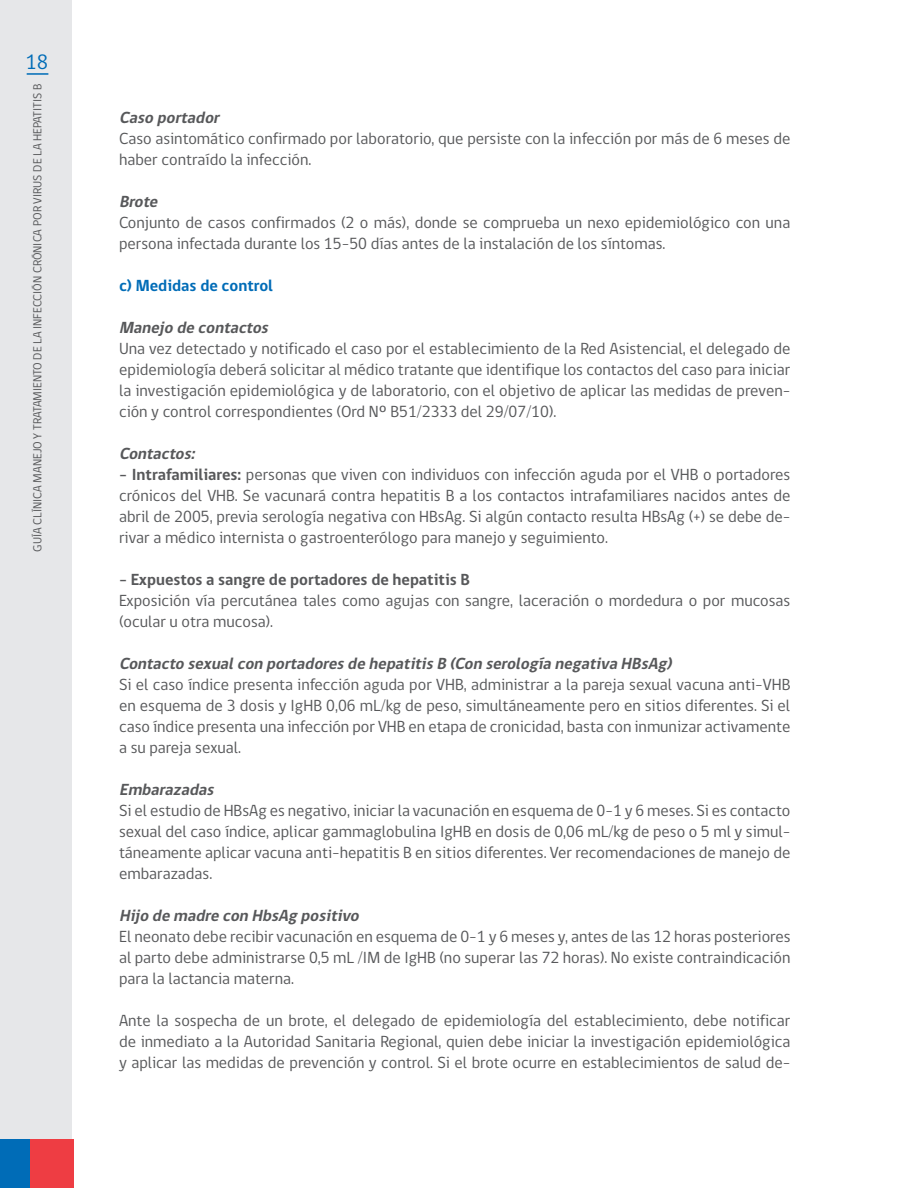
<style>
.page{position:relative;width:918px;height:1188px;background:#fff}
.page>*{position:absolute;margin:0;border:0;box-sizing:border-box;transform-origin:0 0}
.t1{font:21.3px "gob CL";color:#006cb7}
.t2{font:16.5px/21px "gob CL";color:#57585a;text-align:justify}
.t3{font:italic 700 16.5px "gob CL";color:#57585a}
.t4{font:700 16.5px "gob CL";color:#57585a}
.t5{font:700 16.5px "gob CL";color:#006cb7}
.t6{font:12px "gob CL";color:#57585a}
.s1{font-weight:700}
</style>
<div class="page">
<div style="left:0;top:0;width:72px;height:1188px;background:#e6e7e9"></div>
<div style="left:0;top:1139px;width:30px;height:49px;background:#006cb7"></div>
<div style="left:30px;top:1139px;width:43px;height:49px;background:#ee3d43"></div>
<hr style="left:27px;top:73px;width:21px;height:2px;background:#006cb7">
<p class="t1" style="left:26px;top:47px;width:24px">18</p>
<p class="t6" style="left:29px;top:552px;width:469px;rotate:-90deg">Guía clínica Manejo y tratamiento de la I nfección Crónica por Virus de la Hepatitis B</p>
<p class="t3" style="left:119px;top:106px;width:106px">Caso portador</p>
<p class="t2" style="left:119px;top:128px;width:673px">Caso asintomático confirmado por laboratorio, que persiste con la infección por más de 6 meses de haber contraído la infección.</p>
<p class="t3" style="left:119px;top:190px;width:44px">Brote</p>
<p class="t2" style="left:119px;top:212px;width:673px">Conjunto de casos confirmados (2 o más), donde se comprueba un nexo epidemiológico con una persona infectada durante los 15-50 días antes de la instalación de los síntomas.</p>
<p class="t5" style="left:119px;top:274px;width:156px">c) Medidas de control</p>
<p class="t3" style="left:119px;top:316px;width:155px">Manejo de contactos</p>
<p class="t2" style="left:119px;top:338px;width:673px">Una vez detectado y notificado el caso por el establecimiento de la Red Asistencial, el delegado de epidemiología deberá solicitar al médico tratante que identifique los contactos del caso para iniciar la investigación epidemiológica y de laboratorio, con el objetivo de aplicar las medidas de preven&shy;ción y control correspondientes (Ord Nº B51/2333 del 29/07/10).</p>
<p class="t3" style="left:119px;top:442px;width:81px">Contactos:</p>
<p class="t2" style="left:119px;top:464px;width:673px"><span class="s1">- Intrafamiliares:</span> personas que viven con individuos con infección aguda por el VHB o portadores crónicos del VHB. Se vacunará contra hepatitis B a los contactos intrafamiliares nacidos antes de abril de 2005, previa serología negativa con HBsAg. Si algún contacto resulta HBsAg (+) se debe de&shy;rivar a médico internista o gastroenterólogo para manejo y seguimiento.</p>
<p class="t4" style="left:119px;top:568px;width:352px">- Expuestos a sangre de portadores de hepatitis B</p>
<p class="t2" style="left:119px;top:590px;width:673px">Exposición vía percutánea tales como agujas con sangre, laceración o mordedura o por mucosas (ocular u otra mucosa).</p>
<p class="t3" style="left:119px;top:652px;width:559px">Contacto sexualcon portadoresde hepatitisB (Con serologíanegativaHBsAg)</p>
<p class="t2" style="left:119px;top:674px;width:673px">Si el caso índice presenta infección aguda por VHB, administrar a la pareja sexual vacuna anti-VHB en esquema de 3 dosis y IgHB 0,06 mL/kg de peso, simultáneamente pero en sitios diferentes. Si el caso índice presenta una infección por VHB en etapa de cronicidad, basta con inmunizar activamente a su pareja sexual.</p>
<p class="t3" style="left:119px;top:778px;width:101px">Embarazadas</p>
<p class="t2" style="left:119px;top:800px;width:673px">Si el estudio de HBsAg es negativo, iniciar la vacunación en esquema de 0-1 y 6 meses. Si es contacto sexual del caso índice, aplicar gammaglobulina IgHB en dosis de 0,06 mL/kg de peso o 5 ml y simul&shy;táneamente aplicar vacuna anti-hepatitis B en sitios diferentes. Ver recomendaciones de manejo de embarazadas.</p>
<p class="t3" style="left:119px;top:904px;width:246px">Hijo de madre con HbsAg positivo</p>
<p class="t2" style="left:119px;top:926px;width:673px">El neonato debe recibir vacunación en esquema de 0-1 y 6 meses y, antes de las 12 horas posteriores al parto debe administrarse 0,5 mL /IM de IgHB (no superar las 72 horas). No existe contraindicación para la lactancia materna.</p>
<p class="t2" style="left:119px;top:1010px;width:673px">Ante la sospecha de un brote, el delegado de epidemiología del establecimiento, debe notificar de inmediato a la Autoridad Sanitaria Regional, quien debe iniciar la investigación epidemiológica y aplicar las medidas de prevención y control. Si el brote ocurre en establecimientos de salud de-</p>
</div>
